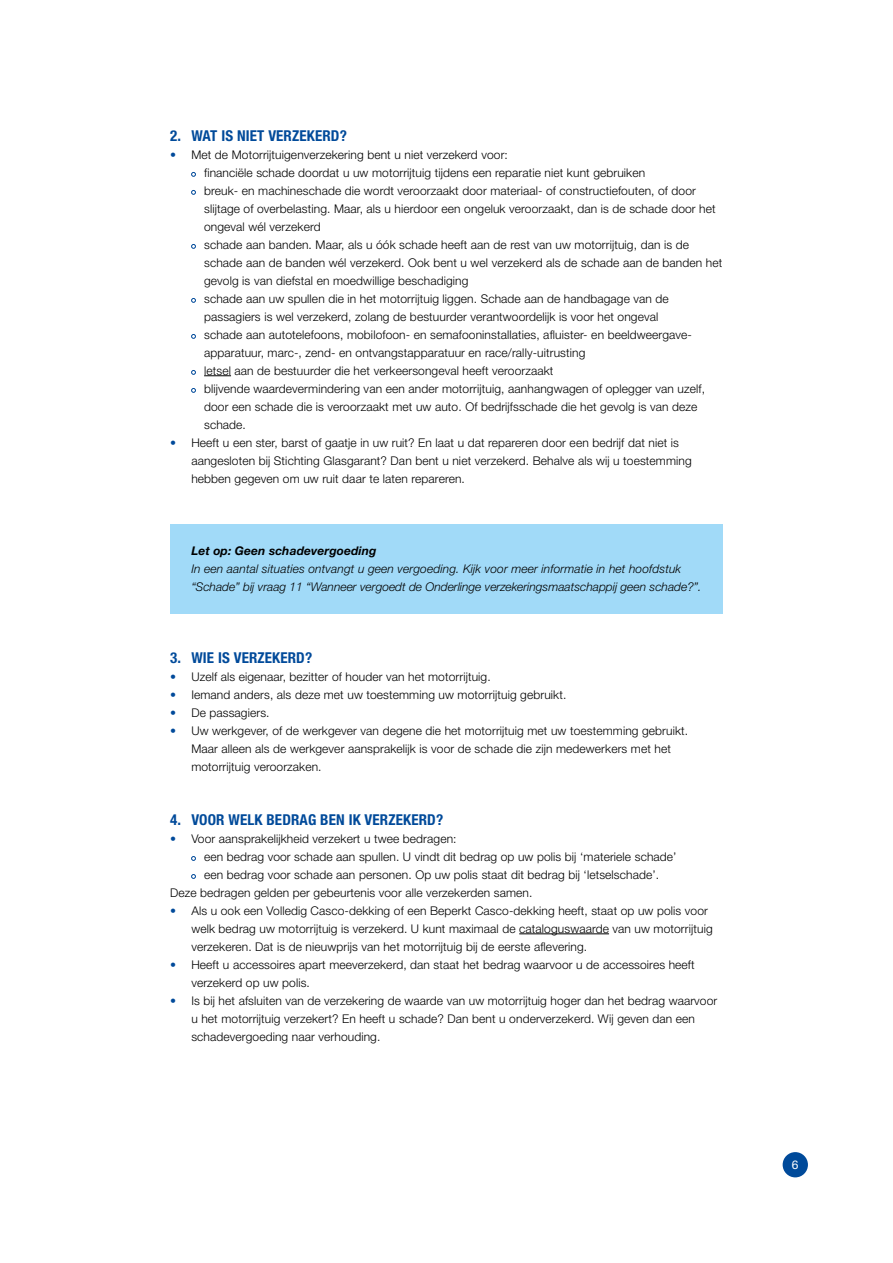
<style>
.page{position:relative;width:893px;height:1263px;background:#fff}
.page>*{position:absolute;margin:0;border:0;box-sizing:border-box;transform-origin:0 0}
.t1{font:700 condensed 15px "Helvetica Neue LT Std";letter-spacing:.01em;color:#004a9a}
.t2{font:300 12px/18px "Helvetica Neue LT Std";letter-spacing:.01em;color:#000}
.t3{font:italic 300 12px/18px "Helvetica Neue LT Std";color:#000}
.t4{font:italic 700 12px "Helvetica Neue LT Std";letter-spacing:.01em;color:#000}
.t5{font:12px "Helvetica Neue LT Std";color:#fff}
.s1{color:#004a9a}
</style>
<div class="page">
<div style="left:783px;top:1152px;width:25px;height:25px;background:#004a9a;border-radius:50%"></div>
<div style="left:170px;top:524px;width:553px;height:89px;background:#a1daf8"></div>
<svg style="left:204px;top:375px;width:27px;height:1px"></svg>
<svg style="left:191px;top:172px;width:5px;height:5px"></svg>
<svg style="left:191px;top:190px;width:5px;height:5px"></svg>
<svg style="left:191px;top:244px;width:5px;height:5px"></svg>
<svg style="left:191px;top:298px;width:5px;height:5px"></svg>
<svg style="left:191px;top:334px;width:5px;height:5px"></svg>
<svg style="left:191px;top:370px;width:5px;height:5px"></svg>
<svg style="left:191px;top:388px;width:5px;height:5px"></svg>
<hr style="left:519px;top:933px;width:90px;height:1px;background:#000">
<svg style="left:191px;top:856px;width:5px;height:5px"></svg>
<svg style="left:191px;top:874px;width:5px;height:5px"></svg>
<p class="t1" style="left:170px;top:126px;width:178px">2. WAT IS NIET VERZEKERD?</p>
<p class="t2" style="left:204px;top:145px;width:520px;text-indent:-34px"><span class="s1">•</span> Met de Motorrijtuigenverzekering bent u niet verzekerd voor:<br>financiële schade doordat u uw motorrijtuig tijdens een reparatie niet kunt gebruiken<br>breuk- en machineschade die wordt veroorzaakt door materiaal- of constructiefouten, of door slijtage of overbelasting. Maar, als u hierdoor een ongeluk veroorzaakt, dan is de schade door het ongeval wél verzekerd<br>schade aan banden. Maar, als u óók schade heeft aan de rest van uw motorrijtuig, dan is de schade aan de banden wél verzekerd. Ook bent u wel verzekerd als de schade aan de banden het gevolg is van diefstal en moedwillige beschadiging<br>schade aan uw spullen die in het motorrijtuig liggen. Schade aan de handbagage van de passagiers is wel verzekerd, zolang de bestuurder verantwoordelijk is voor het ongeval<br>schade aan autotelefoons, mobilofoon- en semafooninstallaties, afluister- en beeldweergave&shy;apparatuur, marc-, zend- en ontvangstapparatuur en race/rally-uitrusting<br>letsel aan de bestuurder die het verkeersongeval heeft veroorzaakt<br>blijvende waardevermindering van een ander motorrijtuig, aanhangwagen of oplegger van uzelf, door een schade die is veroorzaakt met uw auto. Of bedrijfsschade die het gevolg is van deze schade.</p>
<p class="t2" style="left:191px;top:433px;width:502px;text-indent:-21px"><span class="s1">•</span> Heeft u een ster, barst of gaatje in uw ruit? En laat u dat repareren door een bedrijf dat niet is aangesloten bij Stichting Glasgarant? Dan bent u niet verzekerd. Behalve als wij u toestemming hebben gegeven om uw ruit daar te laten repareren.</p>
<p class="t4" style="left:191px;top:543px;width:187px">Let op: Geen schadevergoeding</p>
<p class="t3" style="left:191px;top:559px;width:512px">In een aantal situaties ontvangt u geen vergoeding. Kijk voor meer informatie in het hoofdstuk “Schade” bij vraag 11 “Wanneer vergoedt de Onderlinge verzekeringsmaatschappij geen schade?”.</p>
<p class="t1" style="left:170px;top:648px;width:144px">3. WIE IS VERZEKERD?</p>
<p class="t2" style="left:170px;top:667px;width:322px"><span class="s1">•</span> Uzelf als eigenaar, bezitter of houder van het motorrijtuig.</p>
<p class="t2" style="left:170px;top:685px;width:398px"><span class="s1">•</span> Iemand anders, als deze met uw toestemming uw motorrijtuig gebruikt.</p>
<p class="t2" style="left:170px;top:703px;width:101px"><span class="s1">•</span> De passagiers.</p>
<p class="t2" style="left:191px;top:721px;width:498px;text-indent:-21px"><span class="s1">•</span> Uw werkgever, of de werkgever van degene die het motorrijtuig met uw toestemming gebruikt.<br>Maar alleen als de werkgever aansprakelijk is voor de schade die zijn medewerkers met het motorrijtuig veroorzaken.</p>
<p class="t1" style="left:170px;top:810px;width:275px">4. VOOR WELK BEDRAG BEN IK VERZEKERD?</p>
<p class="t2" style="left:170px;top:829px;width:288px"><span class="s1">•</span> Voor aansprakelijkheid verzekert u twee bedragen:</p>
<p class="t2" style="left:204px;top:847px;width:474px">een bedrag voor schade aan spullen. U vindt dit bedrag op uw polis bij ‘materiele schade’</p>
<p class="t2" style="left:204px;top:865px;width:457px">een bedrag voor schade aan personen. Op uw polis staat dit bedrag bij ‘letselschade’.</p>
<p class="t2" style="left:170px;top:883px;width:364px">Deze bedragen gelden per gebeurtenis voor alle verzekerden samen.</p>
<p class="t2" style="left:191px;top:901px;width:523px;text-indent:-21px"><span class="s1">•</span> Als u ook een Volledig Casco-dekking of een Beperkt Casco-dekking heeft, staat op uw polis voor welk bedrag uw motorrijtuig is verzekerd. U kunt maximaal de cataloguswaarde van uw motorrijtuig verzekeren. Dat is de nieuwprijs van het motorrijtuig bij de eerste aflevering.</p>
<p class="t2" style="left:191px;top:955px;width:505px;text-indent:-21px"><span class="s1">•</span> Heeft u accessoires apart meeverzekerd, dan staat het bedrag waarvoor u de accessoires heeft verzekerd op uw polis.</p>
<p class="t2" style="left:191px;top:991px;width:527px;text-indent:-21px"><span class="s1">•</span> Is bij het afsluiten van de verzekering de waarde van uw motorrijtuig hoger dan het bedrag waarvoor u het motorrijtuig verzekert? En heeft u schade? Dan bent u onderverzekerd. Wij geven dan een schadevergoeding naar verhouding.</p>
<p class="t5" style="left:792px;top:1157px;width:8px">6</p>
</div>
